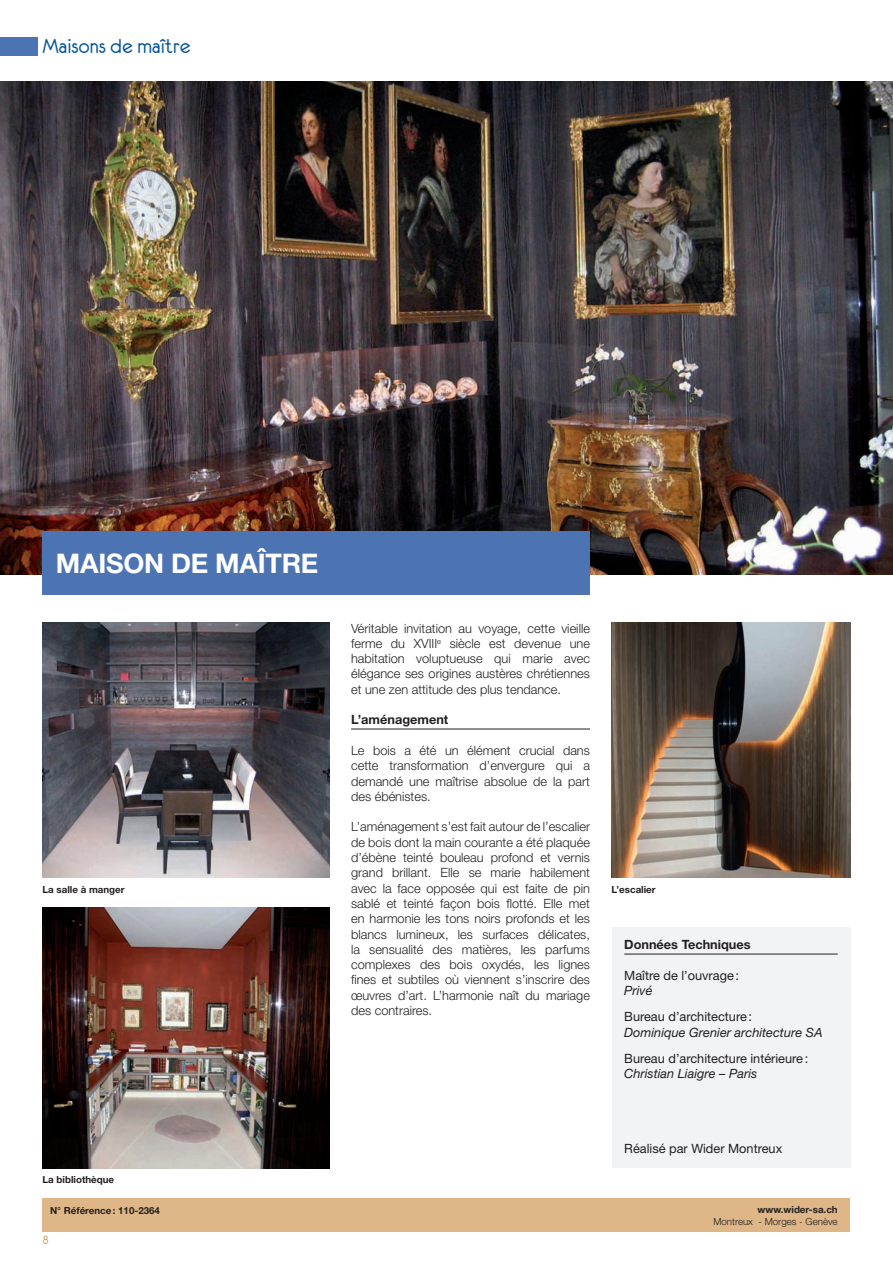
<style>
.page{position:relative;width:893px;height:1263px;background:#fff}
.page>*{position:absolute;margin:0;border:0;box-sizing:border-box;transform-origin:0 0}
.t1{font:700 27px "Helvetica Neue LT Std";letter-spacing:-.01em;color:#fff}
.t2{font:22.5px "Eurofurenceregular";color:#01529a}
.t3{font:13.5px "Eurofurenceregular";color:#d39c61}
.t4{font:300 12.75px/15.3px "Helvetica Neue LT Std";color:#231f20;text-align:justify}
.t5{font:12.75px "Helvetica Neue LT Std";color:#231f20}
.t6{font:italic 12.75px "Helvetica Neue LT Std";color:#231f20}
.t7{font:700 12.75px "Helvetica Neue LT Std";color:#231f20}
.t8{font:700 9.75px "Helvetica Neue LT Std";color:#231f20}
.t9{font:300 9.75px "Helvetica Neue LT Std";color:#231f20}
</style>
<div class="page">
<div style="left:43px;top:1199px;width:807px;height:33px;background:#dfb687"></div>
<div style="left:0;top:38px;width:37px;height:18px;background:#4d74b2"></div>
<img style="left:0;top:82px;width:893px;height:492px">
<hr style="left:351px;top:728px;width:239px;height:1px;background:#231f20">
<div style="left:43px;top:531px;width:547px;height:64px;background:#4d74b2"></div>
<img style="left:43px;top:623px;width:287px;height:254px">
<img style="left:43px;top:908px;width:287px;height:260px">
<img style="left:611px;top:623px;width:239px;height:254px">
<div style="left:611px;top:927px;width:239px;height:241px;background:#f2f3f4"></div>
<hr style="left:624px;top:953px;width:214px;height:1px;background:#231f20">
<h2 class="t2" style="left:43px;top:35px;width:149px">Maisons de maître</h2>
<h1 class="t1" style="left:56px;top:547px;width:264px">MAISON DE MAÎTRE</h1>
<p class="t8" style="left:43px;top:883px;width:84px">La salle à manger</p>
<p class="t8" style="left:43px;top:1174px;width:73px">La bibliothèque</p>
<p class="t8" style="left:50px;top:1205px;width:112px">N° Référence: 110-2364</p>
<p class="t3" style="left:43px;top:1233px;width:8px">8</p>
<p class="t4" style="left:351px;top:620px;width:240px">Véritable invitation au voyage, cette vieille ferme du XVIII<sup>e</sup> siècle est devenue une habitation voluptueuse qui marie avec élégance ses origines austères chrétiennes et une zen attitude des plus tendance.</p>
<p class="t7" style="left:351px;top:712px;width:99px">L’aménagement</p>
<p class="t4" style="left:351px;top:742px;width:240px">Le bois a été un élément crucial dans cette transformation d’envergure qui a demandé une maîtrise absolue de la part des ébénistes.</p>
<p class="t4" style="left:351px;top:819px;width:240px">L’aménagement s’est fait autour de l’escalier de bois dont la main courante a été plaquée d’ébène teinté bouleau profond et vernis grand brillant. Elle se marie habilement avec la face opposée qui est faite de pin sablé et teinté façon bois flotté. Elle met en harmonie les tons noirs profonds et les blancs lumineux, les surfaces délicates, la sensualité des matières, les parfums complexes des bois oxydés, les lignes fines et subtiles où viennent s’inscrire des œuvres d’art. L’harmonie naît du mariage des contraires.</p>
<p class="t8" style="left:611px;top:883px;width:46px">L’escalier</p>
<p class="t7" style="left:624px;top:937px;width:128px">Données Techniques</p>
<p class="t5" style="left:624px;top:968px;width:116px">Maître de l’ouvrage:</p>
<p class="t6" style="left:624px;top:983px;width:30px">Privé</p>
<p class="t5" style="left:624px;top:1009px;width:129px">Bureau d’architecture:</p>
<p class="t6" style="left:624px;top:1024px;width:200px">Dominique Grenier architecture SA</p>
<p class="t5" style="left:624px;top:1050px;width:185px">Bureau d’architecture intérieure:</p>
<p class="t6" style="left:624px;top:1066px;width:135px">Christian Liaigre – Paris</p>
<p class="t5" style="left:624px;top:1140px;width:159px">Réalisé par Wider Montreux</p>
<p class="t8" style="left:758px;top:1203px;width:82px">www.wider-sa.ch</p>
<p class="t9" style="left:713px;top:1215px;width:126px">Montreux - Morges - Genève</p>
</div>
